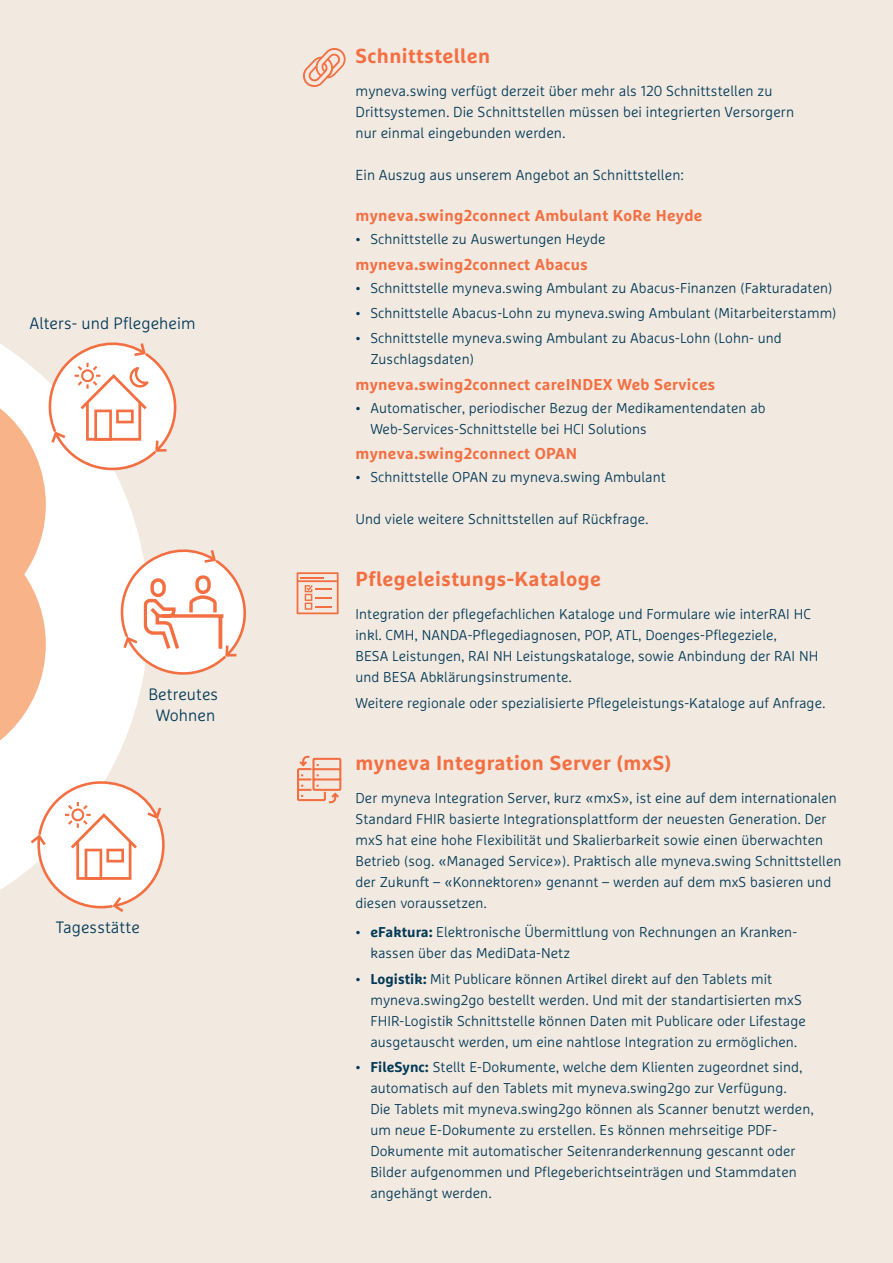
<style>
.page{position:relative;width:893px;height:1263px;background:#f2e9e0}
.page>*{position:absolute;margin:0;border:0;box-sizing:border-box;transform-origin:0 0}
.t1{font:700 20.25px "Marselis Pro";letter-spacing:.02em;color:#f36f42}
.t2{font:300 16.35px/21px "Marselis Pro";letter-spacing:.005em;color:#013957;text-align:center}
.t3{font:700 15.75px "Marselis Pro";letter-spacing:.02em;color:#f36f42}
.t4{font:300 14.4px/21px "Marselis Pro";letter-spacing:.005em;color:#013957}
.t5{font:300 14.25px/21px "Marselis Pro";letter-spacing:.005em;color:#013957}
.s1{font-weight:700}
</style>
<div class="page">
<svg style="left:303px;top:48px;width:43px;height:39px"></svg>
<svg style="left:297px;top:755px;width:45px;height:49px"></svg>
<svg style="left:297px;top:572px;width:42px;height:42px"></svg>
<svg style="left:0;top:342px;width:246px;height:570px"></svg>
<p class="t2" style="left:29px;top:312px;width:168px">Alters- und Pflegeheim</p>
<p class="t2" style="left:148px;top:683px;width:71px">Betreutes<br>Wohnen</p>
<p class="t2" style="left:56px;top:916px;width:86px">Tagesstätte</p>
<h1 class="t1" style="left:355px;top:43px;width:136px">Schnittstellen</h1>
<p class="t4" style="left:355px;top:80px;width:440px">myneva.swing verfügt derzeit über mehr als 120 Schnittstellen zu<br>Drittsystemen. Die Schnittstellen müssen bei integrierten Versorgern nur einmal eingebunden werden.</p>
<p class="t4" style="left:355px;top:164px;width:330px">Ein Auszug aus unserem Angebot an Schnittstellen:</p>
<p class="t3" style="left:355px;top:206px;width:348px">myneva.swing2connect Ambulant KoRe Heyde</p>
<p class="t5" style="left:355px;top:229px;width:251px">• Schnittstelle zu Auswertungen Heyde</p>
<p class="t3" style="left:355px;top:254px;width:234px">myneva.swing2connect Abacus</p>
<p class="t5" style="left:355px;top:277px;width:478px">• Schnittstelle myneva.swing Ambulant zu Abacus-Finanzen (Fakturadaten)</p>
<p class="t5" style="left:355px;top:302px;width:482px">• Schnittstelle Abacus-Lohn zu myneva.swing Ambulant (Mitarbeiterstamm)</p>
<p class="t5" style="left:370px;top:328px;width:413px;text-indent:-15px">• Schnittstelle myneva.swing Ambulant zu Abacus-Lohn (Lohn- und<br>Zuschlagsdaten)</p>
<p class="t3" style="left:355px;top:374px;width:361px">myneva.swing2connect careINDEX Web Services</p>
<p class="t5" style="left:370px;top:397px;width:397px;text-indent:-15px">• Automatischer, periodischer Bezug der Medikamentendaten ab<br>Web-Services-Schnittstelle bei HCI Solutions</p>
<p class="t3" style="left:355px;top:444px;width:223px">myneva.swing2connect OPAN</p>
<p class="t5" style="left:355px;top:466px;width:312px">• Schnittstelle OPAN zu myneva.swing Ambulant</p>
<p class="t5" style="left:355px;top:508px;width:294px">Und viele weitere Schnittstellen auf Rückfrage.</p>
<h1 class="t1" style="left:355px;top:566px;width:247px">Pflegeleistungs-Kataloge</h1>
<p class="t5" style="left:355px;top:603px;width:464px">Integration der pflegefachlichen Kataloge und Formulare wie interRAI HC inkl. CMH, NANDA-Pflegediagnosen, POP, ATL, Doenges-Pflegeziele,<br>BESA Leistungen, RAI NH Leistungskataloge, sowie Anbindung der RAI NH und BESA Abklärungsinstrumente.</p>
<p class="t5" style="left:355px;top:692px;width:471px">Weitere regionale oder spezialisierte Pflegeleistungs-Kataloge auf Anfrage.</p>
<h1 class="t1" style="left:355px;top:750px;width:317px">myneva Integration Server (mxS)</h1>
<p class="t5" style="left:355px;top:787px;width:487px">Der myneva Integration Server, kurz «mxS», ist eine auf dem internationalen Standard FHIR basierte Integrationsplattform der neuesten Generation. Der mxS hat eine hohe Flexibilität und Skalierbarkeit sowie einen überwachten Betrieb (sog. «Managed Service»). Praktisch alle myneva.swing Schnittstellen der Zukunft – «Konnektoren» genannt – werden auf dem mxS basieren und diesen voraussetzen.</p>
<p class="t5" style="left:370px;top:921px;width:428px;text-indent:-15px">• <span class="s1">eFaktura:</span> Elektronische Übermittlung von Rechnungen an Kranken&shy;kassen über das MediData-Netz</p>
<p class="t5" style="left:370px;top:968px;width:437px;text-indent:-15px">• <span class="s1">Logistik:</span> Mit Publicare können Artikel direkt auf den Tablets mit myneva.swing2go bestellt werden. Und mit der standartisierten mxS FHIR-Logistik Schnittstelle können Daten mit Publicare oder Lifestage ausgetauscht werden, um eine nahtlose Integration zu ermöglichen.</p>
<p class="t5" style="left:370px;top:1056px;width:445px;text-indent:-15px">• <span class="s1">FileSync:</span> Stellt E-Dokumente, welche dem Klienten zugeordnet sind, automatisch auf den Tablets mit myneva.swing2go zur Verfügung.<br>Die Tablets mit myneva.swing2go können als Scanner benutzt werden, um neue E-Dokumente zu erstellen. Es können mehrseitige PDF-Dokumente mit automatischer Seitenranderkennung gescannt oder Bilder aufgenommen und Pflegeberichtseinträgen und Stammdaten angehängt werden.</p>
</div>
